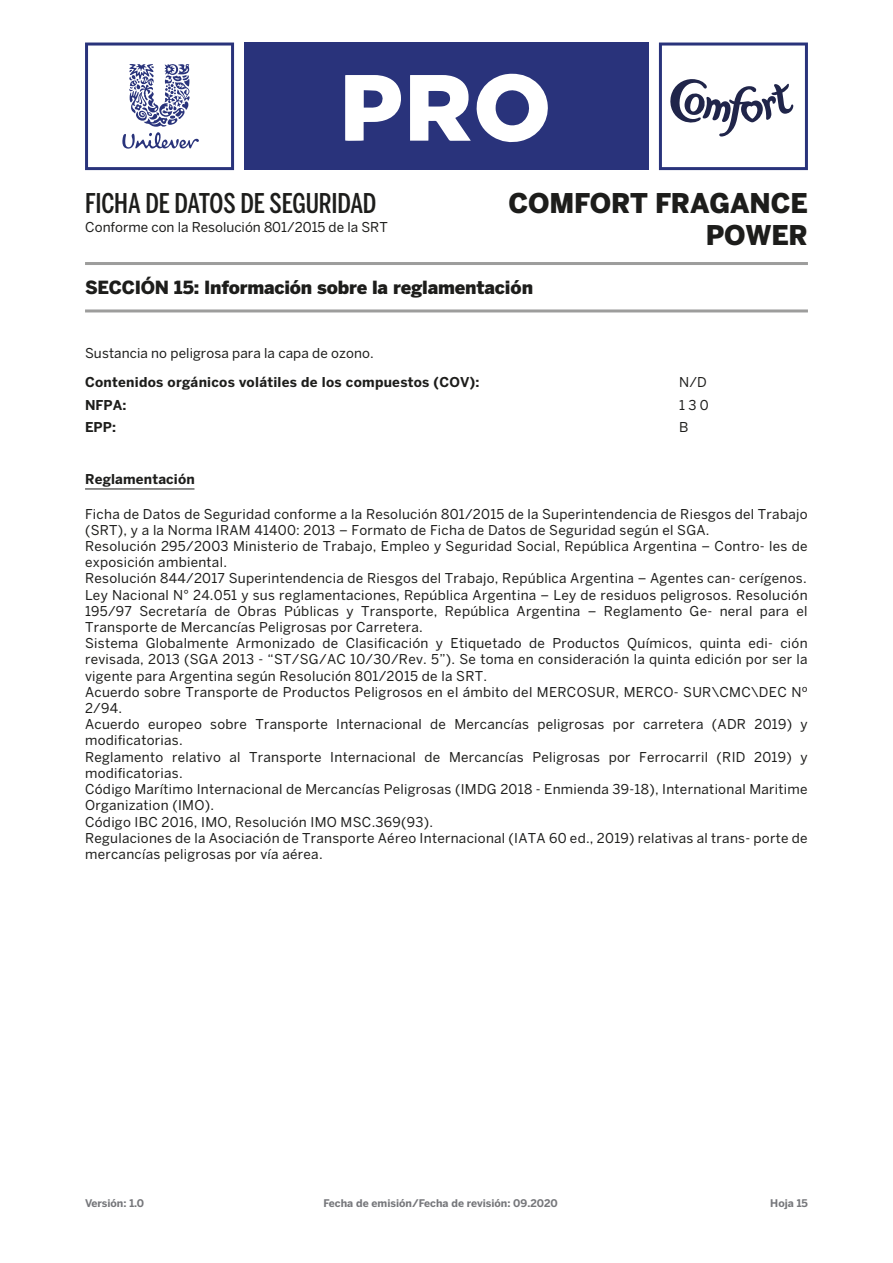
<style>
.page{position:relative;width:893px;height:1263px;background:#fff}
.page>*{position:absolute;margin:0;border:0;box-sizing:border-box;transform-origin:0 0}
.t1{font:500 27px "Benton Sans Comp";letter-spacing:-.005em;color:#1d1d1b}
.t2{font:900 27px/32.4px "Benton Sans";letter-spacing:-.01em;color:#1d1d1b;text-align:right}
.t3{font:900 18px "Benton Sans";letter-spacing:-.01em;color:#1d1d1b}
.t4{font:13.5px/16.2px "Benton Sans";letter-spacing:.02em;color:#1d1d1b}
.t5{font:700 13.5px "Benton Sans";letter-spacing:.02em;color:#1d1d1b}
.t6{font:13.5px "Benton Sans";color:#1d1d1b}
.t7{font:700 10.5px "Benton Sans";color:#76777b}
</style>
<div class="page">
<div style="left:245px;top:43px;width:404px;height:127px;background:#29337b"></div>
<svg style="left:85px;top:43px;width:149px;height:127px"></svg>
<svg style="left:410px;top:74px;width:138px;height:69px"></svg>
<svg style="left:345px;top:75px;width:56px;height:66px"></svg>
<svg style="left:659px;top:43px;width:149px;height:127px"></svg>
<hr style="left:85px;top:262px;width:723px;height:3px;background:#9d9d9c">
<hr style="left:85px;top:489px;width:109px;height:1px;background:#1d1d1b">
<hr style="left:85px;top:309px;width:723px;height:3px;background:#9d9d9c">
<h1 class="t1" style="left:85px;top:187px;width:293px">FICHA DE DATOS DE SEGURIDAD</h1>
<h1 class="t2" style="left:508px;top:186px;width:301px">COMFORT FRAGANCE<br>POWER</h1>
<p class="t6" style="left:85px;top:220px;width:304px">Conforme con la Resolución 801/2015 de la SRT</p>
<h2 class="t3" style="left:85px;top:277px;width:450px">SECCIÓN 15: Información sobre la reglamentación</h2>
<p class="t4" style="left:85px;top:345px;width:290px">Sustancia no peligrosa para la capa de ozono.</p>
<p class="t5" style="left:85px;top:374px;width:396px">Contenidos orgánicos volátiles de los compuestos (COV):</p>
<p class="t4" style="left:679px;top:374px;width:29px">N/D</p>
<p class="t5" style="left:85px;top:397px;width:43px">NFPA:</p>
<p class="t4" style="left:679px;top:397px;width:31px">1 3 0</p>
<p class="t5" style="left:85px;top:419px;width:32px">EPP:</p>
<p class="t4" style="left:679px;top:419px;width:11px">B</p>
<p class="t5" style="left:85px;top:471px;width:111px">Reglamentación</p>
<p class="t4" style="left:85px;top:505px;width:724px">Ficha de Datos de Seguridad conforme a la Resolución 801/2015 de la Superintendencia de Riesgos del Trabajo (SRT), y a la Norma IRAM 41400: 2013 – Formato de Ficha de Datos de Seguridad según el SGA.<br>Resolución 295/2003 Ministerio de Trabajo, Empleo y Seguridad Social, República Argentina – Contro- les de exposición ambiental.<br>Resolución 844/2017 Superintendencia de Riesgos del Trabajo, República Argentina – Agentes can- cerígenos.<br>Ley Nacional N° 24.051 y sus reglamentaciones, República Argentina – Ley de residuos peligrosos. Resolución 195/97 Secretaría de Obras Públicas y Transporte, República Argentina – Reglamento Ge- neral para el Transporte de Mercancías Peligrosas por Carretera.<br>Sistema Globalmente Armonizado de Clasificación y Etiquetado de Productos Químicos, quinta edi- ción revisada, 2013 (SGA 2013 - “ST/SG/AC 10/30/Rev. 5”). Se toma en consideración la quinta edición por ser la vigente para Argentina según Resolución 801/2015 de la SRT.<br>Acuerdo sobre Transporte de Productos Peligrosos en el ámbito del MERCOSUR, MERCO- SUR\CMC\DEC Nº 2/94.<br>Acuerdo europeo sobre Transporte Internacional de Mercancías peligrosas por carretera (ADR 2019) y modificatorias.<br>Reglamento relativo al Transporte Internacional de Mercancías Peligrosas por Ferrocarril (RID 2019) y modificatorias.<br>Código Marítimo Internacional de Mercancías Peligrosas (IMDG 2018 - Enmienda 39-18), International Maritime Organization (IMO).<br>Código IBC 2016, IMO, Resolución IMO MSC.369(93).<br>Regulaciones de la Asociación de Transporte Aéreo Internacional (IATA 60 ed., 2019) relativas al trans- porte de mercancías peligrosas por vía aérea.</p>
<p class="t7" style="left:85px;top:1197px;width:60px">Versión: 1.0</p>
<p class="t7" style="left:323px;top:1197px;width:236px">Fecha de emisión/Fecha de revisión: 09.2020</p>
<p class="t7" style="left:770px;top:1197px;width:39px">Hoja 15</p>
</div>
